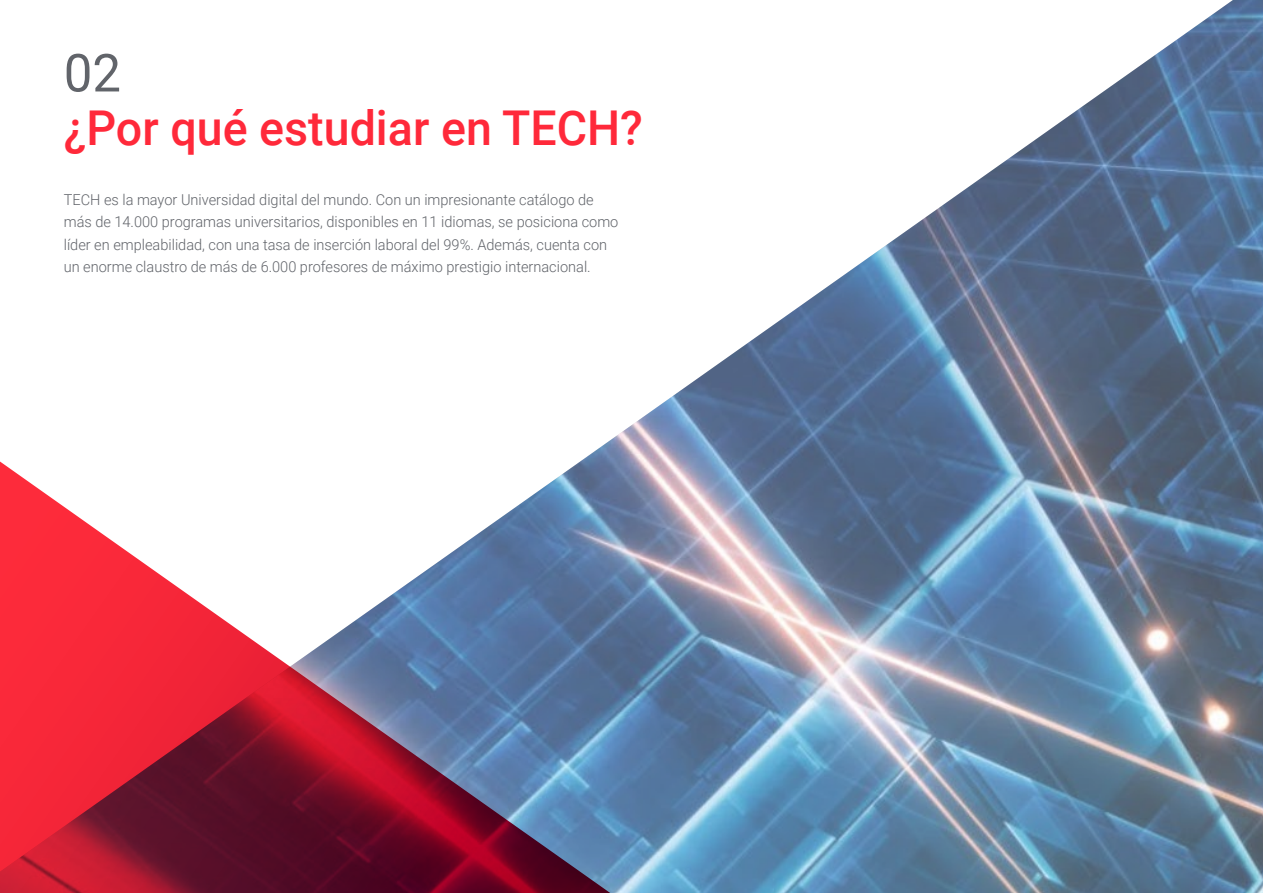
<style>
.page{position:relative;width:1263px;height:893px;background:#fff}
.page>*{position:absolute;margin:0;border:0;box-sizing:border-box;transform-origin:0 0}
.t1{font:52.5px "Roboto";color:#61646a}
.t2{font:500 48px "Roboto";color:#ff293a}
.t3{font:300 15px/22.5px "Roboto";color:#61646a}
</style>
<div class="page">
<img style="left:602px;top:0;width:661px;height:893px">
<svg style="left:0;top:446px;width:640px;height:447px"></svg>
<h1 class="t1" style="left:64px;top:36px;width:59px">02</h1>
<h2 class="t2" style="left:64px;top:95px;width:580px">¿Por qué estudiar en TECH?</h2>
<p class="t3" style="left:64px;top:188px;width:556px">TECH es la mayor Universidad digital del mundo. Con un impresionante catálogo de más de 14.000 programas universitarios, disponibles en 11 idiomas, se posiciona como líder en empleabilidad, con una tasa de inserción laboral del 99%. Además, cuenta con un enorme claustro de más de 6.000 profesores de máximo prestigio internacional.</p>
</div>
